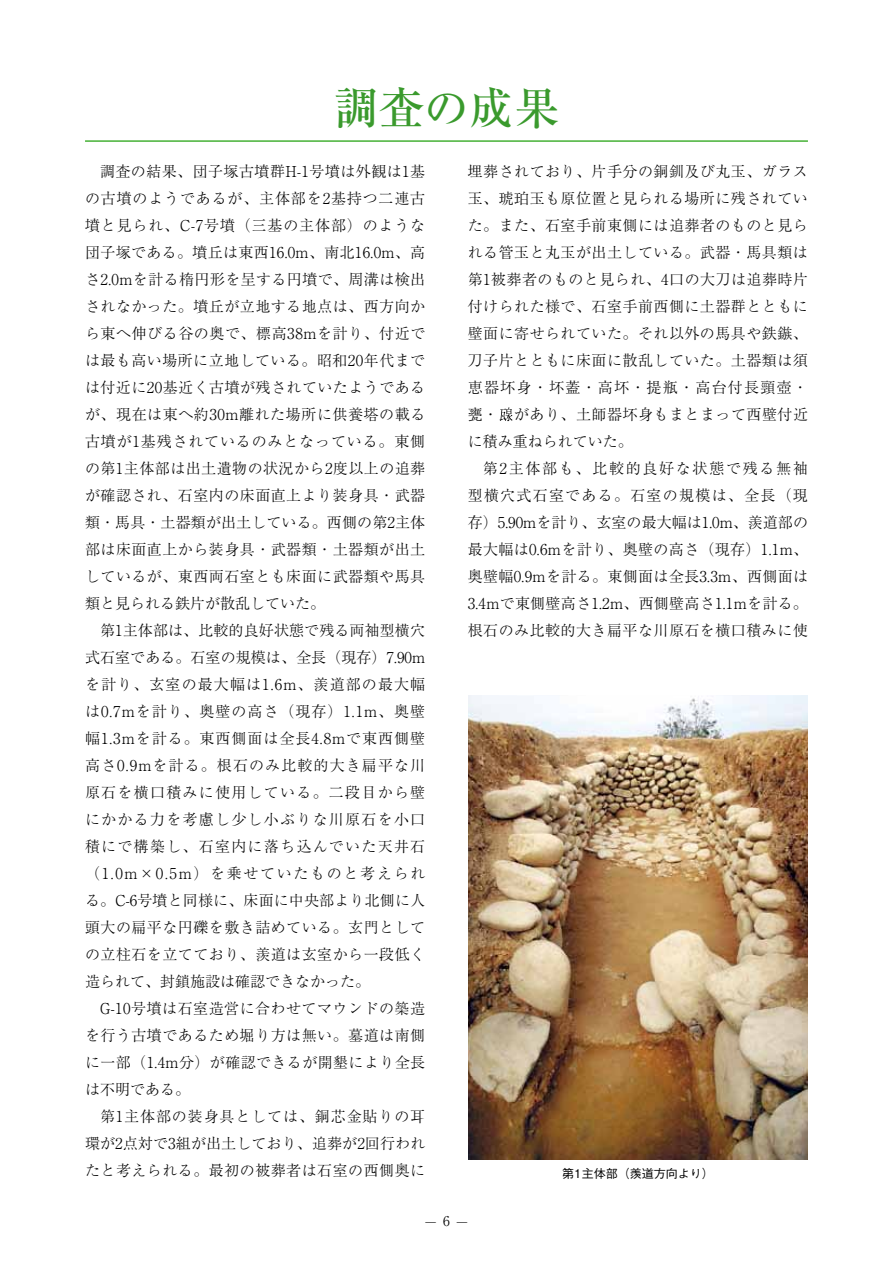
<style>
.page{position:relative;width:893px;height:1263px;background:#fff}
.page>*{position:absolute;margin:0;border:0;box-sizing:border-box;transform-origin:0 0}
.t1{font:500 45px "Ryumin Pro";color:#3a9a2d}
.t2{font:300 15px/27px "Ryumin Pro";letter-spacing:.03em;color:#000;text-align:justify}
.t3{font:500 12px "Gothic BBB Pro";color:#000}
.t4{font:300 10.5px "Ryumin Pro";color:#000}
.s1{font-size:13.5px}
</style>
<div class="page">
<hr style="left:85px;top:140px;width:723px;height:2px;background:#45b035">
<svg style="left:499px;top:407px;width:14px;height:14px"></svg>
<img style="left:468px;top:695px;width:340px;height:465px">
<h1 class="t1" style="left:334px;top:72px;width:227px">調査の成果</h1>
<p class="t2" style="left:85px;top:157px;width:342px;text-indent:15px">調査の結果、団子塚古墳群H-1号墳は外観は1基の古墳のようであるが、主体部を2基持つ二連古墳と見られ、C-7号墳（三基の主体部）のような団子塚である。墳丘は東西16.0m、南北16.0m、高さ2.0mを計る楕円形を呈する円墳で、周溝は検出されなかった。墳丘が立地する地点は、西方向から東へ伸びる谷の奥で、標高38mを計り、付近では最も高い場所に立地している。昭和20年代までは付近に20基近く古墳が残されていたようであるが、現在は東へ約30m離れた場所に供養塔の載る古墳が1基残されているのみとなっている。東側の第1主体部は出土遺物の状況から2度以上の追葬が確認され、石室内の床面直上より装身具・武器類・馬具・土器類が出土している。西側の第2主体部は床面直上から装身具・武器類・土器類が出土しているが、東西両石室とも床面に武器類や馬具類と見られる鉄片が散乱していた。</p>
<p class="t2" style="left:85px;top:616px;width:342px;text-indent:15px">第1主体部は、比較的良好状態で残る両袖型横穴式石室である。石室の規模は、全長（現存）7.90mを計り、玄室の最大幅は1.6m、羨道部の最大幅は0.7mを計り、奥壁の高さ（現存）1.1m、奥壁幅1.3mを計る。東西側面は全長4.8mで東西側壁高さ0.9mを計る。根石のみ比較的大き扁平な川原石を横口積みに使用している。二段目から壁にかかる力を考慮し少し小ぶりな川原石を小口積にで構築し、石室内に落ち込んでいた天井石（1.0m×0.5m）を乗せていたものと考えられる。C-6号墳と同様に、床面に中央部より北側に人頭大の扁平な円礫を敷き詰めている。玄門としての立柱石を立てており、羨道は玄室から一段低く造られて、封鎖施設は確認できなかった。</p>
<p class="t2" style="left:85px;top:994px;width:342px;text-indent:15px">G-10号墳は石室造営に合わせてマウンドの築造を行う古墳であるため堀り方は無い。墓道は南側に一部（1.4m分）が確認できるが開墾により全長は不明である。</p>
<p class="t2" style="left:85px;top:1102px;width:342px;text-indent:15px">第1主体部の装身具としては、銅芯金貼りの耳環が2点対で3組が出土しており、追葬が2回行われたと考えられる。最初の被葬者は石室の西側奥に</p>
<p class="t2" style="left:468px;top:157px;width:342px">埋葬されており、片手分の銅釧及び丸玉、ガラス玉、琥珀玉も原位置と見られる場所に残されていた。また、石室手前東側には追葬者のものと見られる管玉と丸玉が出土している。武器・馬具類は第1被葬者のものと見られ、4口の大刀は追葬時片付けられた様で、石室手前西側に土器群とともに壁面に寄せられていた。それ以外の馬具や鉄鏃、刀子片とともに床面に散乱していた。土器類は須恵器坏身・坏蓋・高坏・提瓶・高台付長頸壺・甕・ があり、土師器坏身もまとまって西壁付近に積み重ねられていた。</p>
<p class="t2" style="left:468px;top:454px;width:342px;text-indent:15px">第2主体部も、比較的良好な状態で残る無袖型横穴式石室である。石室の規模は、全長（現存）5.90mを計り、玄室の最大幅は1.0m、羨道部の最大幅は0.6mを計り、奥壁の高さ（現存）1.1m、奥壁幅0.9mを計る。東側面は全長3.3m、西側面は3.4mで東側壁高さ1.2m、西側壁高さ1.1mを計る。根石のみ比較的大き扁平な川原石を横口積みに使</p>
<p class="t3" style="left:562px;top:1164px;width:153px">第1主体部（羨道方向より）</p>
<p class="t4" style="left:426px;top:1213px;width:43px">— <span class="s1">6</span> —</p>
</div>
